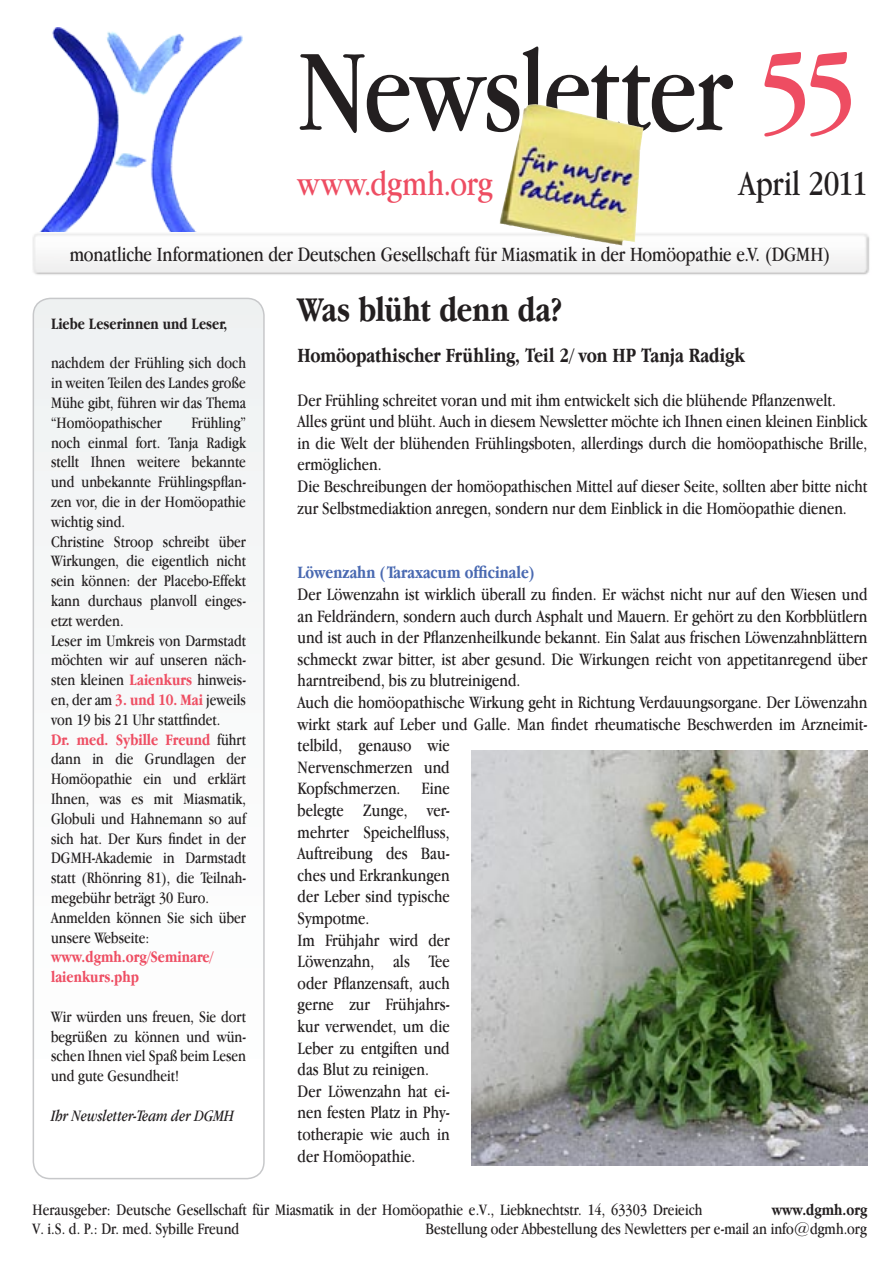
<style>
.page{position:relative;width:893px;height:1263px;background:#fff}
.page>*{position:absolute;margin:0;border:0;box-sizing:border-box;transform-origin:0 0}
.t1{font:120px "Apple Garamond";letter-spacing:-.025em;color:#231f20}
.t2{font:700 36px "Apple Garamond";letter-spacing:-.005em;color:#231f20}
.t3{font:36px "Apple Garamond";letter-spacing:.01em;color:#ee4d62}
.t4{font:36px "Apple Garamond";letter-spacing:-.01em;color:#231f20}
.t5{font:21px "Apple Garamond";letter-spacing:-.005em;color:#231f20}
.t6{font:700 21px "Apple Garamond";color:#231f20}
.t7{font:18px/21.6px "Apple Garamond";color:#231f20}
.t8{font:700 18px "Apple Garamond";color:#4969b1}
.t9{font:16.5px/19.8px "Apple Garamond";color:#231f20;text-align:justify}
.t10{font:700 16.5px "Apple Garamond";color:#231f20}
.t11{font:700 16.5px/19.8px "Apple Garamond";color:#ee4d62}
.t12{font:italic 16.5px "Apple Garamond";color:#231f20}
.s1{color:#ee4d62}
.s2{font-weight:700;color:#ee4d62}
</style>
<div class="page">
<svg style="left:33px;top:298px;width:231px;height:880px"></svg>
<div style="left:33px;top:298px;width:232px;height:881px;border:2px solid #c7c8ca;border-radius:17px"></div>
<img style="left:39px;top:28px;width:204px;height:204px">
<img style="left:33px;top:233px;width:837px;height:42px">
<img style="left:500px;top:104px;width:130px;height:142px">
<img style="left:471px;top:750px;width:396px;height:415px">
<h1 class="t1" style="left:298px;top:20px;width:561px">Newsletter <span class="s1">55</span></h1>
<h2 class="t3" style="left:298px;top:162px;width:197px">www.dgmh.org</h2>
<h2 class="t4" style="left:739px;top:162px;width:130px">April 2011</h2>
<p class="t5" style="left:70px;top:242px;width:762px">monatliche Informationen der Deutschen Gesellschaft für Miasmatik in der Homöopathie e.V. (DGMH)</p>
<p class="t10" style="left:51px;top:314px;width:178px">Liebe Leserinnen und Leser,</p>
<p class="t9" style="left:51px;top:353px;width:196px">nachdem der Frühling sich doch in weiten Teilen des Landes große Mühe gibt, führen wir das Thema “Homöopathischer</p>
<p class="t9" style="left:51px;top:412px;width:196px;text-align:left;text-indent:140px">Frühling” noch einmal fort. Tanja Radigk stellt Ihnen weitere bekannte und unbekannte Frühlingspflan&shy;zen vor, die in der Homöopathie wichtig sind.<br>Christine Stroop schreibt über<br>Wirkungen, die eigentlich nicht sein können: der Placebo-Effekt kann durchaus planvoll einges&shy;etzt werden.<br>Leser im Umkreis von Darmstadt möchten wir auf unseren näch&shy;sten kleinen <span class="s2">Laienkurs</span> hinweis&shy;en, der am <span class="s2">3. und 10. Mai</span> jeweils von 19 bis 21 Uhr stattfindet.<br><span class="s2">Dr. med. Sybille Freund</span> führt dann in die Grundlagen der<br>Homöopathie ein und erklärt<br>Ihnen, was es mit Miasmatik,<br>Globuli und Hahnemann so auf sich hat. Der Kurs findet in der<br>DGMH-Akademie in Darmstadt statt (Rhönring 81), die Teilnah&shy;megebühr beträgt 30 Euro.<br>Anmelden können Sie sich über unsere Webseite:</p>
<p class="t11" style="left:51px;top:947px;width:164px">www.dgmh.org/Seminare/ laienkurs.php</p>
<p class="t9" style="left:51px;top:1006px;width:196px">Wir würden uns freuen, Sie dort begrüßen zu können und wün&shy;schen Ihnen viel Spaß beim Lesen und gute Gesundheit!</p>
<p class="t12" style="left:51px;top:1106px;width:184px">Ihr Newsletter-Team der DGMH</p>
<h2 class="t2" style="left:298px;top:289px;width:266px">Was blüht denn da?</h2>
<p class="t6" style="left:298px;top:344px;width:449px">Homöopathischer Frühling, Teil 2/ von HP Tanja Radigk</p>
<p class="t7" style="left:298px;top:389px;width:571px">Der Frühling schreitet voran und mit ihm entwickelt sich die blühende Pflanzenwelt.<br>Alles grünt und blüht. Auch in diesem Newsletter möchte ich Ihnen einen kleinen Einblick in die Welt der blühenden Frühlingsboten, allerdings durch die homöopathische Brille, ermöglichen.<br>Die Beschreibungen der homöopathischen Mittel auf dieser Seite, sollten aber bitte nicht zur Selbstmediaktion anregen, sondern nur dem Einblick in die Homöopathie dienen.</p>
<p class="t8" style="left:298px;top:562px;width:238px">Löwenzahn (Taraxacum officinale)</p>
<p class="t7" style="left:298px;top:583px;width:571px">Der Löwenzahn ist wirklich überall zu finden. Er wächst nicht nur auf den Wiesen und an Feldrändern, sondern auch durch Asphalt und Mauern. Er gehört zu den Korbblütlern und ist auch in der Pflanzenheilkunde bekannt. Ein Salat aus frischen Löwenzahnblättern schmeckt zwar bitter, ist aber gesund. Die Wirkungen reicht von appetitanregend über harntreibend, bis zu blutreinigend.<br>Auch die homöopathische Wirkung geht in Richtung Verdauungsorgane. Der Löwenzahn wirkt stark auf Leber und Galle. Man findet rheumatische Beschwerden im Arzneimit&shy;telbild, genauso wie<br>Nervenschmerzen und<br>Kopfschmerzen. Eine<br>belegte Zunge, ver-<br>mehrter Speichelfluss,<br>Auftreibung des Bau-<br>ches und Erkrankungen<br>der Leber sind typische<br>Sympotme.<br>Im Frühjahr wird der<br>Löwenzahn, als Tee<br>oder Pflanzensaft, auch<br>gerne zur Frühjahrs-<br>kur verwendet, um die<br>Leber zu entgiften und<br>das Blut zu reinigen.<br>Der Löwenzahn hat ei-<br>nen festen Platz in Phy-<br>totherapie wie auch in<br>der Homöopathie.</p>
<p class="t9" style="left:33px;top:1199px;width:671px">Herausgeber: Deutsche Gesellschaft für Miasmatik in der Homöopathie e.V., Liebknechtstr. 14, 63303 Dreieich</p>
<p class="t10" style="left:772px;top:1200px;width:97px">www.dgmh.org</p>
<p class="t9" style="left:33px;top:1219px;width:208px">V. i.S. d. P.: Dr. med. Sybille Freund</p>
<p class="t9" style="left:426px;top:1219px;width:443px">Bestellung oder Abbestellung des Newletters per e-mail an info@dgmh.org</p>
</div>
